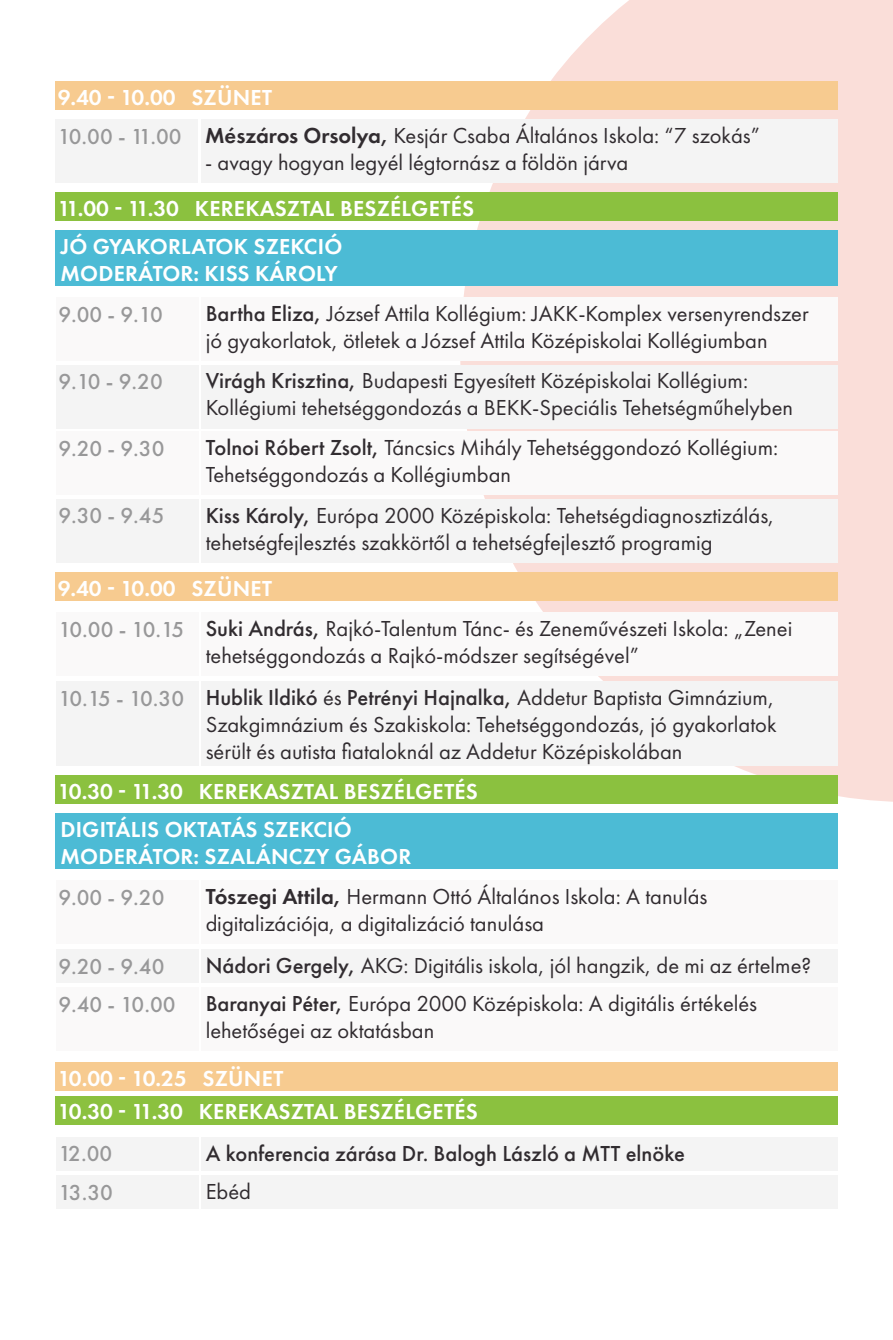
<style>
.page{position:relative;width:893px;height:1340px;background:#fff}
.page>*{position:absolute;margin:0;border:0;box-sizing:border-box;transform-origin:0 0}
.t1{font:22.5px/27px "Futura PT";color:#312c30}
.t2{font:600 22.5px/27px "Futura PT";letter-spacing:.01em;color:#fff}
.t3{font:500 22.5px/38.2px "Futura PT";color:#989899}
.t4{font:500 22.5px "Futura PT";color:#312c30}
.s1{font-weight:500;color:#989899}
.s2{font-weight:600}
.s3{font-weight:500}
</style>
<div class="page">
<svg style="left:397px;top:0;width:496px;height:804px;fill:#faded9"></svg>
<div style="left:55px;top:81px;width:782px;height:29px;background:#f7cb90"></div>
<div style="left:55px;top:572px;width:782px;height:29px;background:#f7cb90"></div>
<div style="left:55px;top:119px;width:143px;height:64px;background:#f4f4f4"></div>
<div style="left:201px;top:119px;width:636px;height:64px;background:#f4f4f4"></div>
<div style="left:55px;top:193px;width:782px;height:28px;background:#8bc13f"></div>
<div style="left:55px;top:775px;width:782px;height:29px;background:#8bc13f"></div>
<div style="left:55px;top:231px;width:783px;height:55px;background:#4cbbd5"></div>
<div style="left:55px;top:813px;width:783px;height:56px;background:#4cbbd5"></div>
<div style="left:56px;top:297px;width:143px;height:64px;background:#faf9f9"></div>
<div style="left:202px;top:297px;width:636px;height:64px;background:#faf9f9"></div>
<div style="left:56px;top:880px;width:143px;height:64px;background:#faf9f9"></div>
<div style="left:202px;top:880px;width:636px;height:64px;background:#faf9f9"></div>
<div style="left:56px;top:987px;width:143px;height:64px;background:#faf9f9"></div>
<div style="left:202px;top:987px;width:636px;height:64px;background:#faf9f9"></div>
<div style="left:56px;top:949px;width:143px;height:33px;background:#f4f4f4"></div>
<div style="left:202px;top:949px;width:636px;height:33px;background:#f4f4f4"></div>
<div style="left:56px;top:1137px;width:143px;height:33px;background:#f4f4f4"></div>
<div style="left:202px;top:1137px;width:636px;height:33px;background:#f4f4f4"></div>
<div style="left:56px;top:1175px;width:143px;height:33px;background:#f4f4f4"></div>
<div style="left:202px;top:1175px;width:636px;height:33px;background:#f4f4f4"></div>
<div style="left:56px;top:431px;width:143px;height:64px;background:#faf9f9"></div>
<div style="left:202px;top:431px;width:636px;height:64px;background:#faf9f9"></div>
<div style="left:56px;top:612px;width:143px;height:64px;background:#faf9f9"></div>
<div style="left:202px;top:612px;width:636px;height:64px;background:#faf9f9"></div>
<div style="left:56px;top:365px;width:143px;height:63px;background:#f4f4f4"></div>
<div style="left:202px;top:365px;width:636px;height:63px;background:#f4f4f4"></div>
<div style="left:56px;top:499px;width:143px;height:64px;background:#f4f4f4"></div>
<div style="left:202px;top:499px;width:636px;height:64px;background:#f4f4f4"></div>
<div style="left:56px;top:681px;width:143px;height:84px;background:#f4f4f4"></div>
<div style="left:202px;top:681px;width:636px;height:84px;background:#f4f4f4"></div>
<div style="left:55px;top:1062px;width:782px;height:29px;background:#f7cb90"></div>
<div style="left:55px;top:1095px;width:782px;height:29px;background:#8bc13f"></div>
<p class="t2" style="left:58px;top:83px;width:216px">9.40 - 10.00 SZÜNET</p>
<p class="t1" style="left:58px;top:122px;width:704px"><span class="s1">10.00 - 11.00</span> <span class="s2">Mészáros Orsolya,</span> Kesjár Csaba Általános Iskola: “7 szokás”</p>
<p class="t1" style="left:205px;top:149px;width:425px">- avagy hogyan legyél légtornász a földön járva</p>
<p class="t2" style="left:58px;top:195px;width:418px">11.00 - 11.30 KEREKASZTAL BESZÉLGETÉS</p>
<p class="t2" style="left:60px;top:233px;width:283px">JÓ GYAKORLATOK SZEKCIÓ<br>MODERÁTOR: KISS KÁROLY</p>
<p class="t3" style="left:58px;top:295px;width:106px">9.00 - 9.10</p>
<p class="t1" style="left:206px;top:300px;width:605px"><span class="s3">Bartha Eliza,</span> József Attila Kollégium: JAKK-Komplex versenyrendszer jó gyakorlatok, ötletek a József Attila Középiskolai Kollégiumban</p>
<p class="t3" style="left:58px;top:362px;width:106px">9.10 - 9.20</p>
<p class="t1" style="left:206px;top:367px;width:589px"><span class="s3">Virágh Krisztina,</span> Budapesti Egyesített Középiskolai Kollégium:<br>Kollégiumi tehetséggondozás a BEKK-Speciális Tehetségműhelyben</p>
<p class="t3" style="left:58px;top:429px;width:108px">9.20 - 9.30</p>
<p class="t1" style="left:206px;top:434px;width:574px"><span class="s3">Tolnoi Róbert Zsolt,</span> Táncsics Mihály Tehetséggondozó Kollégium:<br>Tehetséggondozás a Kollégiumban</p>
<p class="t3" style="left:58px;top:496px;width:108px">9.30 - 9.45</p>
<p class="t1" style="left:206px;top:501px;width:570px"><span class="s3">Kiss Károly,</span> Európa 2000 Középiskola: Tehetségdiagnosztizálás, tehetségfejlesztés szakkörtől a tehetségfejlesztő programig</p>
<p class="t2" style="left:58px;top:575px;width:216px">9.40 - 10.00 SZÜNET</p>
<p class="t3" style="left:58px;top:610px;width:127px">10.00 - 10.15</p>
<p class="t3" style="left:58px;top:679px;width:127px">10.15 - 10.30</p>
<p class="t1" style="left:206px;top:615px;width:588px"><span class="s3">Suki András,</span> Rajkó-Talentum Tánc- és Zeneművészeti Iskola: „Zenei tehetséggondozás a Rajkó-módszer segítségével”</p>
<p class="t1" style="left:206px;top:684px;width:572px;text-align:justify"><span class="s3">Hublik Ildikó</span> és <span class="s3">Petrényi Hajnalka,</span> Addetur Baptista Gimnázium, Szakgimnázium és Szakiskola: Tehetséggondozás, jó gyakorlatok sérült és autista fiataloknál az Addetur Középiskolában</p>
<p class="t2" style="left:58px;top:777px;width:422px">10.30 - 11.30 KEREKASZTAL BESZÉLGETÉS</p>
<p class="t2" style="left:60px;top:816px;width:352px">DIGITÁLIS OKTATÁS SZEKCIÓ<br>MODERÁTOR: SZALÁNCZY GÁBOR</p>
<p class="t3" style="left:58px;top:878px;width:108px">9.00 - 9.20</p>
<p class="t1" style="left:206px;top:883px;width:503px"><span class="s2">Tószegi Attila,</span> Hermann Ottó Általános Iskola: A tanulás digitalizációja, a digitalizáció tanulása</p>
<p class="t3" style="left:58px;top:947px;width:108px">9.20 - 9.40</p>
<p class="t1" style="left:206px;top:952px;width:607px"><span class="s3">Nádori Gergely,</span> AKG: Digitális iskola, jól hangzik, de mi az értelme?</p>
<p class="t3" style="left:58px;top:985px;width:119px">9.40 - 10.00</p>
<p class="t1" style="left:206px;top:990px;width:553px"><span class="s3">Baranyai Péter,</span> Európa 2000 Középiskola: A digitális értékelés lehetőségei az oktatásban</p>
<p class="t2" style="left:58px;top:1061px;width:422px;line-height:33.1px">10.00 - 10.25 SZÜNET<br>10.30 - 11.30 KEREKASZTAL BESZÉLGETÉS</p>
<p class="t3" style="left:58px;top:1134px;width:56px">12.00<br>13.30</p>
<p class="t4" style="left:206px;top:1139px;width:481px">A konferencia zárása Dr. Balogh László a MTT elnöke</p>
<p class="t1" style="left:206px;top:1177px;width:47px">Ebéd</p>
</div>
